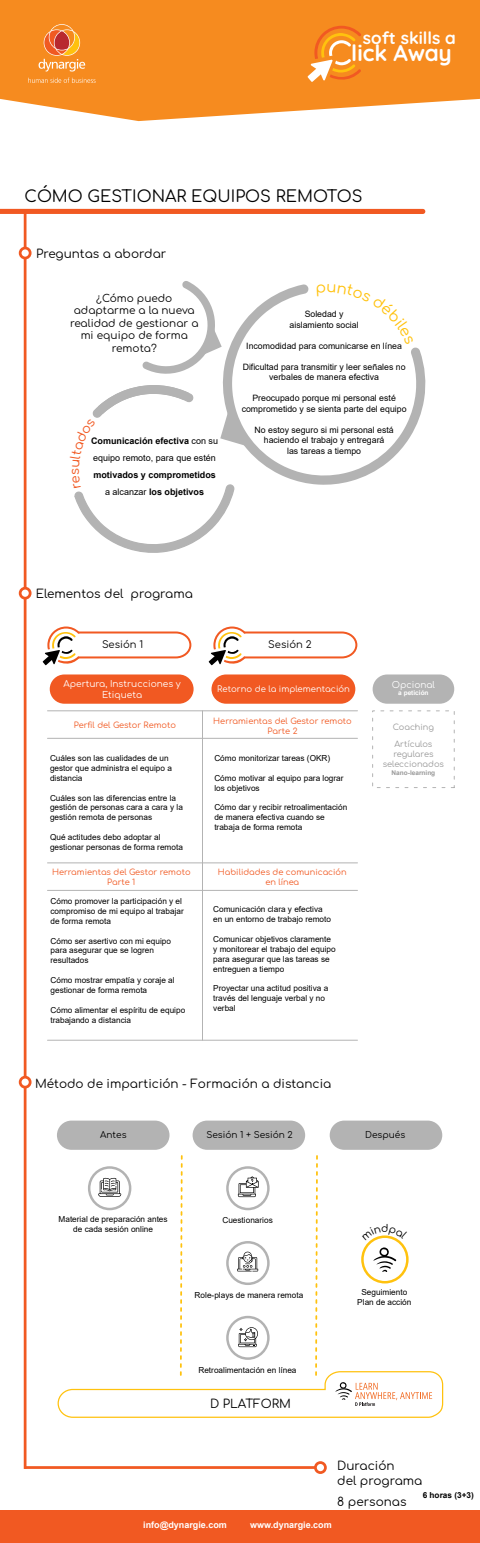
<style>
.page{position:relative;width:480px;height:1543px;background:#fff}
.page>*{position:absolute;margin:0;border:0;box-sizing:border-box;transform-origin:0 0}
.t1{font:700 22.62px "Quicksand";color:#fff}
.t2{font:700 17.18px "Quicksand";color:#fff}
.t3{font:16.25px "Comfortaa";color:#000}
.t4{font:12px/14.4px "Comfortaa";color:#000}
.t5{font:10.5px/12.6px "Comfortaa";color:#000;text-align:center}
.t6{font:10.43px "Comfortaa";color:#000}
.t7{font:10px "Comfortaa";color:#000}
.t8{font:9px/17px "Arial";color:#000}
.t9{font:700 9px/17px "Arial";color:#000;text-align:center}
.t10{font:9px/10.8px "Comfortaa";color:#fff;text-align:center}
.t11{font:700 9px "Arial";color:#fff}
.t12{font:9px "Comfortaa";color:#000}
.t13{font:8.75px/10.5px "Arial";color:#000;text-align:center}
.t14{font:8.5px "Comfortaa";color:#fff}
.t15{font:8.25px/9.9px "Arial";color:#000}
.t16{font:8.25px/9.9px "Comfortaa";color:#f15922;text-align:center}
.t17{font:8.25px/17.7px "Comfortaa";color:#999}
.t18{font:700 8.25px "Arial";color:#000}
.t19{font:700 6.5px "Arial";color:#999}
.t20{font:700 6.5px "Arial";color:#fff}
.s1{font-weight:700}
.s2{font-weight:400}
</style>
<div class="page">
<div style="left:330px;top:1120px;width:112px;height:29px;background:#b3b3b3;border-radius:15px"></div>
<div style="left:193px;top:1120px;width:112px;height:29px;background:#b3b3b3;border-radius:15px"></div>
<div style="left:57px;top:1120px;width:113px;height:29px;background:#b3b3b3;border-radius:15px"></div>
<hr style="left:202px;top:711px;width:1px;height:329px;background:#b3b3b3">
<hr style="left:48px;top:738px;width:310px;height:1px;background:#b3b3b3">
<hr style="left:48px;top:710px;width:310px;height:1px;background:#b3b3b3">
<svg style="left:223px;top:284px;width:203px;height:201px"></svg>
<svg style="left:0;top:0;width:480px;height:121px;background:#f69635"></svg>
<hr style="left:24px;top:210px;width:2px;height:1258px;background:#f15922">
<div style="left:0;top:209px;width:425px;height:5px;background:#f15922"></div>
<svg style="left:308px;top:26px;width:53px;height:56px;background:#f79a3e"></svg>
<svg style="left:39px;top:24px;width:46px;height:48px;background:#f19040"></svg>
<svg style="left:28px;top:78px;width:68px;height:5px"></svg>
<svg style="left:43px;top:626px;width:149px;height:39px"></svg>
<svg style="left:209px;top:626px;width:149px;height:39px"></svg>
<div style="left:50px;top:674px;width:144px;height:29px;background:#f15922;border-radius:15px"></div>
<hr style="left:48px;top:890px;width:310px;height:1px;background:#b3b3b3">
<hr style="left:48px;top:862px;width:310px;height:1px;background:#b3b3b3">
<hr style="left:48px;top:1039px;width:310px;height:1px;background:#b3b3b3">
<div style="left:212px;top:674px;width:143px;height:29px;background:#f15922;border-radius:15px"></div>
<div style="left:373px;top:674px;width:81px;height:29px;background:#b3b3b3;border-radius:15px"></div>
<div style="left:372px;top:710px;width:83px;height:78px;border:1px dashed #b3b3b3"></div>
<div style="left:0;top:1510px;width:480px;height:32px;background:#f15922"></div>
<div style="left:20px;top:248px;width:10px;height:10px;background:#fff;border-radius:50%"></div>
<div style="left:19px;top:247px;width:13px;height:12px;border:3px solid #f15922;border-radius:50%"></div>
<div style="left:20px;top:1077px;width:10px;height:10px;background:#fff;border-radius:50%"></div>
<div style="left:19px;top:1075px;width:13px;height:13px;border:3px solid #f15922;border-radius:50%"></div>
<div style="left:20px;top:588px;width:10px;height:10px;background:#fff;border-radius:50%"></div>
<div style="left:19px;top:587px;width:13px;height:12px;border:3px solid #f15922;border-radius:50%"></div>
<hr style="left:24px;top:1466px;width:295px;height:2px;background:#f15922">
<div style="left:315px;top:1462px;width:10px;height:10px;background:#fff;border-radius:50%"></div>
<div style="left:314px;top:1461px;width:13px;height:12px;border:3px solid #f15922;border-radius:50%"></div>
<svg style="left:142px;top:281px;width:80px;height:93px"></svg>
<svg style="left:317px;top:284px;width:97px;height:60px"></svg>
<svg style="left:57px;top:1155px;width:387px;height:263px"></svg>
<svg style="left:74px;top:384px;width:175px;height:169px"></svg>
<h2 class="t2" style="left:363px;top:24px;width:95px">soft skills a</h2>
<h1 class="t1" style="left:351px;top:35px;width:102px">lick Away</h1>
<h3 class="t3" style="left:25px;top:181px;width:340px">CÓMO GESTIONAR EQUIPOS REMOTOS</h3>
<h3 class="t4" style="left:36px;top:245px;width:132px">Preguntas a abordar</h3>
<p class="t5" style="left:70px;top:290px;width:130px">¿Cómo puedo adaptarme a la nueva realidad de gestionar a mi equipo de forma remota?</p>
<p class="t8" style="left:91px;top:432px;width:129px"><span class="s1">Comunicación efectiva</span> con su equipo remoto, para que estén</p>
<p class="t9" style="left:93px;top:466px;width:124px">motivados y comprometidos <span class="s2">a alcanzar</span> los objetivos</p>
<p class="t13" style="left:290px;top:309px;width:71px">Soledad y aislamiento social</p>
<p class="t13" style="left:246px;top:340px;width:157px">Incomodidad para comunicarse en línea</p>
<p class="t13" style="left:243px;top:361px;width:164px">Dificultad para transmitir y leer señales no verbales de manera efectiva</p>
<p class="t13" style="left:242px;top:393px;width:166px">Preocupado porque mi personal esté comprometido y se sienta parte del equipo</p>
<p class="t13" style="left:255px;top:424px;width:141px">No estoy seguro si mi personal está haciendo el trabajo y entregará<br>las tareas a tiempo</p>
<h3 class="t4" style="left:36px;top:585px;width:159px">Elementos del programa</h3>
<p class="t7" style="left:102px;top:635px;width:43px">Sesión 1</p>
<p class="t7" style="left:268px;top:635px;width:45px">Sesión 2</p>
<p class="t10" style="left:63px;top:677px;width:119px">Apertura, Instrucciones y<br>Etiqueta</p>
<p class="t14" style="left:217px;top:680px;width:134px">Retorno de la implementación</p>
<p class="t10" style="left:392px;top:677px;width:45px">Opcional</p>
<p class="t20" style="left:398px;top:688px;width:32px">a petición</p>
<p class="t16" style="left:74px;top:719px;width:104px">Perfil del Gestor Remoto</p>
<p class="t15" style="left:50px;top:753px;width:123px">Cuáles son las cualidades de un gestor que administra el equipo a distancia</p>
<p class="t15" style="left:50px;top:792px;width:134px">Cuáles son las diferencias entre la gestión de personas cara a cara y la gestión remota de personas</p>
<p class="t15" style="left:50px;top:832px;width:134px">Qué actitudes debo adoptar al gestionar personas de forma remota</p>
<p class="t16" style="left:213px;top:715px;width:140px">Herramientas del Gestor remoto<br>Parte 2</p>
<p class="t15" style="left:214px;top:753px;width:117px">Cómo monitorizar tareas (OKR)</p>
<p class="t15" style="left:214px;top:773px;width:131px">Cómo motivar al equipo para lograr los objetivos</p>
<p class="t15" style="left:214px;top:802px;width:134px">Cómo dar y recibir retroalimentación de manera efectiva cuando se trabaja de forma remota</p>
<p class="t17" style="left:393px;top:716px;width:43px">Coaching<br>Artículos</p>
<p class="t17" style="left:383px;top:748px;width:63px;line-height:9.9px;text-align:center">regulares seleccionados</p>
<p class="t19" style="left:392px;top:768px;width:45px">Nano-learning</p>
<p class="t16" style="left:52px;top:866px;width:140px">Herramientas del Gestor remoto<br>Parte 1</p>
<p class="t16" style="left:218px;top:866px;width:130px">Habilidades de comunicación en línea</p>
<p class="t15" style="left:51px;top:896px;width:135px">Cómo promover la participación y el compromiso de mi equipo al trabajar de forma remota</p>
<p class="t15" style="left:51px;top:935px;width:122px">Cómo ser asertivo con mi equipo para asegurar que se logren resultados</p>
<p class="t15" style="left:51px;top:975px;width:126px">Cómo mostrar empatía y coraje al gestionar de forma remota</p>
<p class="t15" style="left:51px;top:1005px;width:136px">Cómo alimentar el espíritu de equipo trabajando a distancia</p>
<p class="t15" style="left:213px;top:904px;width:119px">Comunicación clara y efectiva en un entorno de trabajo remoto</p>
<p class="t15" style="left:213px;top:934px;width:124px">Comunicar objetivos claramente y monitorear el trabajo del equipo para asegurar que las tareas se entreguen a tiempo</p>
<p class="t15" style="left:213px;top:983px;width:117px">Proyectar una actitud positiva a través del lenguaje verbal y no verbal</p>
<h3 class="t4" style="left:35px;top:1074px;width:298px">Método de impartición - Formación a distancia</h3>
<p class="t12" style="left:100px;top:1126px;width:28px">Antes</p>
<p class="t12" style="left:206px;top:1126px;width:88px">Sesión 1 + Sesión 2</p>
<p class="t12" style="left:365px;top:1126px;width:42px">Después</p>
<p class="t15" style="left:59px;top:1214px;width:111px;text-align:center">Material de preparación antes de cada sesión online</p>
<p class="t15" style="left:222px;top:1214px;width:52px">Cuestionarios</p>
<p class="t15" style="left:195px;top:1289px;width:110px">Role-plays de manera remota</p>
<p class="t15" style="left:198px;top:1364px;width:100px">Retroalimentación en línea</p>
<h3 class="t4" style="left:210px;top:1394px;width:82px">D PLATFORM</h3>
<p class="t6" style="left:381px;top:1218px;width:9px">d</p>
<p class="t15" style="left:357px;top:1287px;width:56px;text-align:center">Seguimiento<br>Plan de acción</p>
<h3 class="t4" style="left:337px;top:1457px;width:87px">Duración<br>del programa</h3>
<h3 class="t4" style="left:337px;top:1493px;width:71px">8 personas</h3>
<p class="t18" style="left:423px;top:1488px;width:53px">6 horas (3+3)</p>
<p class="t11" style="left:143px;top:1518px;width:85px">info@dynargie.com</p>
<p class="t11" style="left:250px;top:1518px;width:83px">www.dynargie.com</p>
</div>
